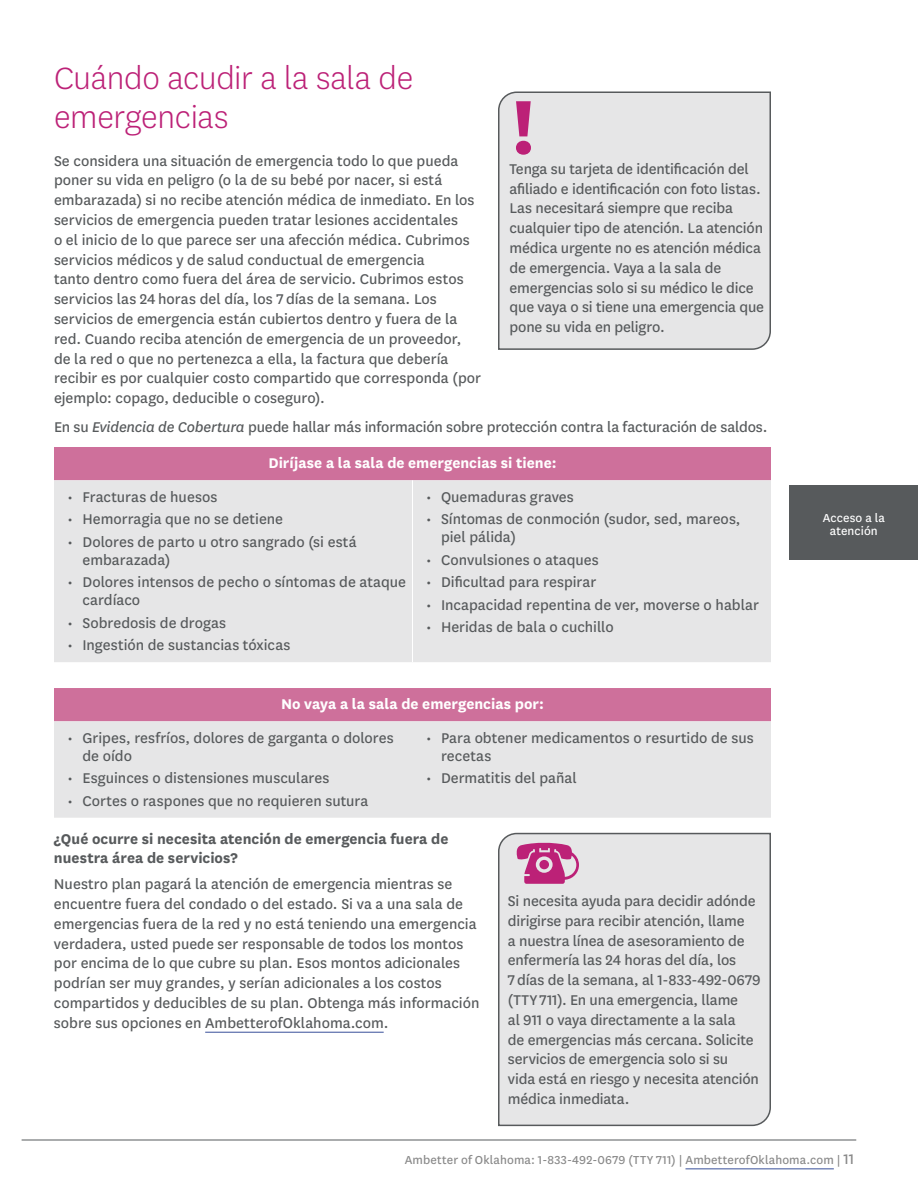
<style>
.page{position:relative;width:918px;height:1188px;background:#fff}
.page>*{position:absolute;margin:0;border:0;box-sizing:border-box;transform-origin:0 0}
.t1{font:300 36px/39px "Centene Sans";letter-spacing:-.01em;color:#bc2177}
.t2{font:16.5px/19.8px "Centene Sans";color:#575a5c}
.t3{font:700 16.5px/19.8px "Centene Sans";color:#575a5c}
.t4{font:700 16.5px "Centene Sans";color:#fff}
.t5{font:13.5px "Centene Sans";letter-spacing:.01em;color:#898989}
.t6{font:13.5px/13.5px "Centene Sans";letter-spacing:.01em;color:#fff;text-align:center}
.s1{font-style:italic}
.s2{font-size:16.5px}
</style>
<div class="page">
<hr style="left:22px;top:1140px;width:834px;height:1px;background:#575a5c">
<hr style="left:686px;top:1168px;width:148px;height:1px;background:#384f9a">
<div style="left:790px;top:486px;width:128px;height:74px;background:#575a5c"></div>
<hr style="left:205px;top:1032px;width:179px;height:1px;background:#384f9a">
<div style="left:54px;top:447px;width:717px;height:33px;background:#ce709b"></div>
<svg style="left:54px;top:480px;width:717px;height:338px;background:#e5dce1"></svg>
<hr style="left:412px;top:480px;width:1px;height:182px;background:#fff">
<div style="left:498px;top:91px;width:273px;height:259px;background:#e6e6e7"></div>
<svg style="left:516px;top:101px;width:15px;height:54px"></svg>
<div style="left:498px;top:832px;width:273px;height:295px;background:#e6e6e7"></div>
<svg style="left:514px;top:843px;width:65px;height:41px;background:#cc6ea3"></svg>
<h3 class="t1" style="left:54px;top:57px;width:361px">Cuándo acudir a la sala de emergencias</h3>
<p class="t2" style="left:54px;top:150px;width:429px">Se considera una situación de emergencia todo lo que pueda poner su vida en peligro (o la de su bebé por nacer, si está embarazada) si no recibe atención médica de inmediato. En los servicios de emergencia pueden tratar lesiones accidentales<br>o el inicio de lo que parece ser una afección médica. Cubrimos servicios médicos y de salud conductual de emergencia<br>tanto dentro como fuera del área de servicio. Cubrimos estos servicios las 24 horas del día, los 7 días de la semana. Los servicios de emergencia están cubiertos dentro y fuera de la red. Cuando reciba atención de emergencia de un proveedor, de la red o que no pertenezca a ella, la factura que debería recibir es por cualquier costo compartido que corresponda (por ejemplo: copago, deducible o coseguro).</p>
<p class="t2" style="left:54px;top:416px;width:715px">En su <span class="s1">Evidencia de Cobertura</span> puede hallar más información sobre protección contra la facturación de saldos.</p>
<p class="t4" style="left:268px;top:452px;width:290px">Diríjase a la sala de emergencias si tiene:</p>
<p class="t2" style="left:68px;top:486px;width:151px">• Fracturas de huesos</p>
<p class="t2" style="left:68px;top:508px;width:217px">• Hemorragia que no se detiene</p>
<p class="t2" style="left:82px;top:532px;width:276px;line-height:18px;text-indent:-15px">• Dolores de parto u otro sangrado (si está embarazada)</p>
<p class="t2" style="left:82px;top:572px;width:325px;line-height:18px;text-indent:-15px">• Dolores intensos de pecho o síntomas de ataque cardíaco</p>
<p class="t2" style="left:68px;top:612px;width:160px">• Sobredosis de drogas</p>
<p class="t2" style="left:68px;top:634px;width:224px">• Ingestión de sustancias tóxicas</p>
<p class="t2" style="left:510px;top:158px;width:256px">Tenga su tarjeta de identificación del afiliado e identificación con foto listas.<br>Las necesitará siempre que reciba cualquier tipo de atención. La atención médica urgente no es atención médica de emergencia. Vaya a la sala de emergencias solo si su médico le dice que vaya o si tiene una emergencia que pone su vida en peligro.</p>
<p class="t2" style="left:426px;top:486px;width:149px">• Quemaduras graves</p>
<p class="t2" style="left:441px;top:509px;width:301px;line-height:18px;text-indent:-15px">• Síntomas de conmoción (sudor, sed, mareos, piel pálida)</p>
<p class="t2" style="left:426px;top:549px;width:174px">• Convulsiones o ataques</p>
<p class="t2" style="left:426px;top:571px;width:172px">• Dificultad para respirar</p>
<p class="t2" style="left:426px;top:594px;width:334px">• Incapacidad repentina de ver, moverse o hablar</p>
<p class="t2" style="left:426px;top:616px;width:189px">• Heridas de bala o cuchillo</p>
<p class="t4" style="left:281px;top:693px;width:264px">No vaya a la sala de emergencias por:</p>
<p class="t2" style="left:82px;top:728px;width:313px;line-height:18px;text-indent:-15px">• Gripes, resfríos, dolores de garganta o dolores de oído</p>
<p class="t2" style="left:68px;top:767px;width:263px">• Esguinces o distensiones musculares</p>
<p class="t2" style="left:68px;top:790px;width:302px">• Cortes o raspones que no requieren sutura</p>
<p class="t2" style="left:441px;top:728px;width:314px;line-height:18px;text-indent:-15px">• Para obtener medicamentos o resurtido de sus recetas</p>
<p class="t2" style="left:426px;top:767px;width:152px">• Dermatitis del pañal</p>
<h4 class="t3" style="left:54px;top:827px;width:396px">¿Qué ocurre si necesita atención de emergencia fuera de nuestra área de servicios?</h4>
<p class="t2" style="left:54px;top:873px;width:427px">Nuestro plan pagará la atención de emergencia mientras se encuentre fuera del condado o del estado. Si va a una sala de emergencias fuera de la red y no está teniendo una emergencia verdadera, usted puede ser responsable de todos los montos por encima de lo que cubre su plan. Esos montos adicionales podrían ser muy grandes, y serían adicionales a los costos compartidos y deducibles de su plan. Obtenga más información sobre sus opciones en AmbetterofOklahoma.com.</p>
<p class="t2" style="left:508px;top:890px;width:254px">Si necesita ayuda para decidir adónde dirigirse para recibir atención, llame<br>a nuestra línea de asesoramiento de enfermería las 24 horas del día, los<br>7 días de la semana, al 1-833-492-0679 (TTY 711). En una emergencia, llame<br>al 911 o vaya directamente a la sala<br>de emergencias más cercana. Solicite servicios de emergencia solo si su<br>vida está en riesgo y necesita atención médica inmediata.</p>
<p class="t6" style="left:823px;top:510px;width:64px">Acceso a la atención</p>
<p class="t5" style="left:405px;top:1151px;width:451px">Ambetter of Oklahoma: 1-833-492-0679 (TTY 711) | AmbetterofOklahoma.com | <span class="s2">11</span></p>
</div>
